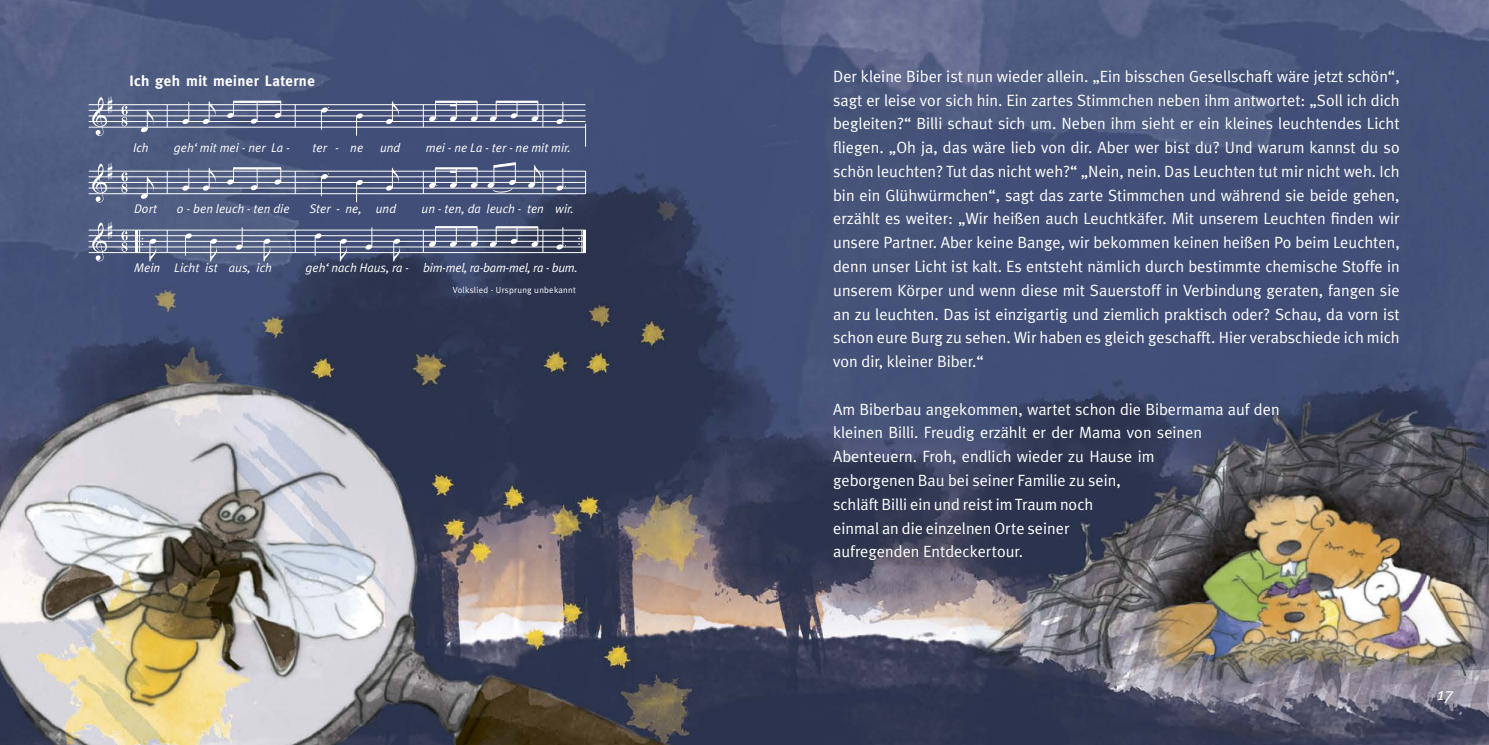
<style>
.page{position:relative;width:1489px;height:745px;background:#fff}
.page>*{position:absolute;margin:0;border:0;box-sizing:border-box;transform-origin:0 0}
.t1{font:italic 17.5px "Meta";color:#fff}
.t2{font:16.25px/23.8px "Meta";color:#fff;text-align:justify}
.t3{font:700 15px "Meta";letter-spacing:.03em;color:#fff}
.t4{font:italic 12.5px "Meta";color:#fff}
.t5{font:italic 12.5px "Meta";letter-spacing:-.02em;color:#fff}
.t6{font:8.75px "Meta";letter-spacing:.03em;color:#fff}
</style>
<div class="page">
<img style="left:0;top:0;width:1488px;height:744px">
<svg style="left:585px;top:124px;width:1px;height:23px"></svg>
<hr style="left:89px;top:104px;width:496px;height:1px;background:#fff">
<hr style="left:89px;top:110px;width:496px;height:1px;background:#fff">
<hr style="left:89px;top:116px;width:496px;height:1px;background:#fff">
<hr style="left:89px;top:121px;width:496px;height:1px;background:#fff">
<hr style="left:89px;top:127px;width:496px;height:1px;background:#fff">
<svg style="left:92px;top:96px;width:20px;height:40px"></svg>
<svg style="left:121px;top:105px;width:7px;height:21px"></svg>
<svg style="left:295px;top:104px;width:1px;height:23px"></svg>
<svg style="left:167px;top:104px;width:1px;height:23px"></svg>
<svg style="left:182px;top:102px;width:7px;height:22px"></svg>
<svg style="left:227px;top:101px;width:7px;height:17px"></svg>
<svg style="left:274px;top:103px;width:7px;height:15px"></svg>
<svg style="left:251px;top:103px;width:7px;height:21px"></svg>
<hr style="left:233px;top:101px;width:48px;height:2px;background:#fff">
<svg style="left:471px;top:101px;width:7px;height:20px"></svg>
<hr style="left:435px;top:101px;width:42px;height:2px;background:#fff">
<svg style="left:450px;top:102px;width:7px;height:19px"></svg>
<svg style="left:141px;top:109px;width:13px;height:23px"></svg>
<svg style="left:203px;top:101px;width:12px;height:23px"></svg>
<svg style="left:386px;top:101px;width:13px;height:23px"></svg>
<svg style="left:321px;top:107px;width:8px;height:23px"></svg>
<svg style="left:423px;top:101px;width:14px;height:26px"></svg>
<svg style="left:556px;top:102px;width:10px;height:22px"></svg>
<svg style="left:490px;top:101px;width:7px;height:20px"></svg>
<svg style="left:531px;top:101px;width:12px;height:26px"></svg>
<svg style="left:510px;top:103px;width:7px;height:15px"></svg>
<hr style="left:496px;top:101px;width:42px;height:2px;background:#fff">
<svg style="left:356px;top:113px;width:7px;height:23px"></svg>
<hr style="left:89px;top:171px;width:496px;height:1px;background:#fff">
<hr style="left:89px;top:176px;width:496px;height:1px;background:#fff">
<hr style="left:89px;top:182px;width:496px;height:1px;background:#fff">
<hr style="left:89px;top:188px;width:496px;height:1px;background:#fff">
<hr style="left:89px;top:193px;width:496px;height:1px;background:#fff">
<svg style="left:585px;top:171px;width:1px;height:23px"></svg>
<svg style="left:92px;top:163px;width:20px;height:39px"></svg>
<svg style="left:121px;top:172px;width:7px;height:21px"></svg>
<svg style="left:295px;top:171px;width:1px;height:23px"></svg>
<svg style="left:167px;top:171px;width:1px;height:22px"></svg>
<svg style="left:182px;top:168px;width:7px;height:22px"></svg>
<svg style="left:227px;top:168px;width:7px;height:16px"></svg>
<svg style="left:274px;top:169px;width:7px;height:15px"></svg>
<svg style="left:251px;top:169px;width:7px;height:21px"></svg>
<hr style="left:233px;top:167px;width:48px;height:2px;background:#fff">
<svg style="left:471px;top:168px;width:7px;height:20px"></svg>
<hr style="left:435px;top:167px;width:42px;height:2px;background:#fff">
<svg style="left:450px;top:169px;width:7px;height:19px"></svg>
<svg style="left:141px;top:176px;width:13px;height:23px"></svg>
<svg style="left:203px;top:167px;width:12px;height:23px"></svg>
<svg style="left:386px;top:167px;width:13px;height:23px"></svg>
<svg style="left:528px;top:165px;width:15px;height:29px"></svg>
<svg style="left:321px;top:173px;width:8px;height:23px"></svg>
<svg style="left:423px;top:168px;width:14px;height:26px"></svg>
<svg style="left:556px;top:168px;width:10px;height:22px"></svg>
<svg style="left:356px;top:180px;width:7px;height:22px"></svg>
<svg style="left:487px;top:162px;width:29px;height:30px"></svg>
<hr style="left:89px;top:230px;width:496px;height:1px;background:#fff">
<hr style="left:89px;top:235px;width:496px;height:1px;background:#fff">
<hr style="left:89px;top:241px;width:496px;height:1px;background:#fff">
<hr style="left:89px;top:246px;width:496px;height:1px;background:#fff">
<hr style="left:89px;top:252px;width:496px;height:1px;background:#fff">
<svg style="left:490px;top:227px;width:7px;height:20px"></svg>
<svg style="left:510px;top:228px;width:7px;height:16px"></svg>
<hr style="left:496px;top:226px;width:42px;height:2px;background:#fff">
<svg style="left:236px;top:227px;width:7px;height:22px"></svg>
<svg style="left:92px;top:222px;width:20px;height:39px"></svg>
<svg style="left:121px;top:231px;width:7px;height:20px"></svg>
<svg style="left:295px;top:230px;width:1px;height:22px"></svg>
<svg style="left:167px;top:230px;width:1px;height:22px"></svg>
<svg style="left:471px;top:227px;width:7px;height:20px"></svg>
<svg style="left:450px;top:228px;width:7px;height:19px"></svg>
<hr style="left:435px;top:226px;width:42px;height:2px;background:#fff">
<svg style="left:423px;top:227px;width:13px;height:26px"></svg>
<svg style="left:531px;top:227px;width:12px;height:26px"></svg>
<svg style="left:556px;top:227px;width:10px;height:22px"></svg>
<svg style="left:150px;top:238px;width:6px;height:23px"></svg>
<svg style="left:210px;top:238px;width:7px;height:23px"></svg>
<svg style="left:264px;top:238px;width:6px;height:23px"></svg>
<svg style="left:185px;top:233px;width:7px;height:22px"></svg>
<svg style="left:365px;top:227px;width:7px;height:22px"></svg>
<svg style="left:340px;top:238px;width:7px;height:23px"></svg>
<svg style="left:393px;top:238px;width:7px;height:23px"></svg>
<svg style="left:315px;top:233px;width:6px;height:22px"></svg>
<hr style="left:583px;top:230px;width:2px;height:22px;background:#fff">
<svg style="left:578px;top:230px;width:4px;height:23px"></svg>
<hr style="left:136px;top:230px;width:2px;height:22px;background:#fff">
<svg style="left:139px;top:230px;width:4px;height:22px"></svg>
<p class="t3" style="left:129px;top:72px;width:187px">Ich geh mit meiner Laterne</p>
<p class="t4" style="left:133px;top:140px;width:17px">Ich</p>
<p class="t4" style="left:174px;top:140px;width:117px">geh‘ mit mei - ner La -</p>
<p class="t4" style="left:312px;top:140px;width:52px">ter - ne</p>
<p class="t4" style="left:380px;top:140px;width:22px">und</p>
<p class="t4" style="left:426px;top:140px;width:146px">mei - ne La - ter - ne mit mir.</p>
<p class="t4" style="left:134px;top:201px;width:25px">Dort</p>
<p class="t4" style="left:177px;top:201px;width:114px">o - ben leuch - ten die</p>
<p class="t4" style="left:309px;top:201px;width:88px">Ster - ne, und</p>
<p class="t4" style="left:421px;top:201px;width:153px">un - ten, da leuch - ten wir.</p>
<p class="t4" style="left:134px;top:260px;width:139px">Mein Licht ist aus, ich</p>
<p class="t5" style="left:305px;top:260px;width:274px">geh‘ nach Haus, ra - bim-mel, ra-bam-mel, ra - bum.</p>
<p class="t6" style="left:453px;top:284px;width:125px">Volkslied - Ursprung unbekannt</p>
<p class="t2" style="left:833px;top:64px;width:568px">Der kleine Biber ist nun wieder allein. „Ein bisschen Gesellschaft wäre jetzt schön“, sagt er leise vor sich hin. Ein zartes Stimmchen neben ihm antwortet: „Soll ich dich begleiten?“ Billi schaut sich um. Neben ihm sieht er ein kleines leuchtendes Licht fliegen. „Oh ja, das wäre lieb von dir. Aber wer bist du? Und warum kannst du so schön leuchten? Tut das nicht weh?“ „Nein, nein. Das Leuchten tut mir nicht weh. Ich bin ein Glühwürmchen“, sagt das zarte Stimmchen und während sie beide gehen, erzählt es weiter: „Wir heißen auch Leuchtkäfer. Mit unserem Leuchten finden wir unsere Partner. Aber keine Bange, wir bekommen keinen heißen Po beim Leuchten, denn unser Licht ist kalt. Es entsteht nämlich durch bestimmte chemische Stoffe in unserem Körper und wenn diese mit Sauerstoff in Verbindung geraten, fangen sie an zu leuchten. Das ist einzigartig und ziemlich praktisch oder? Schau, da vorn ist schon eure Burg zu sehen. Wir haben es gleich geschafft. Hier verabschiede ich mich von dir, kleiner Biber.“</p>
<p class="t2" style="left:833px;top:397px;width:448px;text-align:left">Am Biberbau angekommen, wartet schon die Bibermama auf den kleinen Billi. Freudig erzählt er der Mama von seinen Abenteuern. Froh, endlich wieder zu Hause im<br>geborgenen Bau bei seiner Familie zu sein,<br>schläft Billi ein und reist im Traum noch<br>einmal an die einzelnen Orte seiner<br>aufregenden Entdeckertour.</p>
<p class="t1" style="left:1436px;top:683px;width:18px">17</p>
</div>
